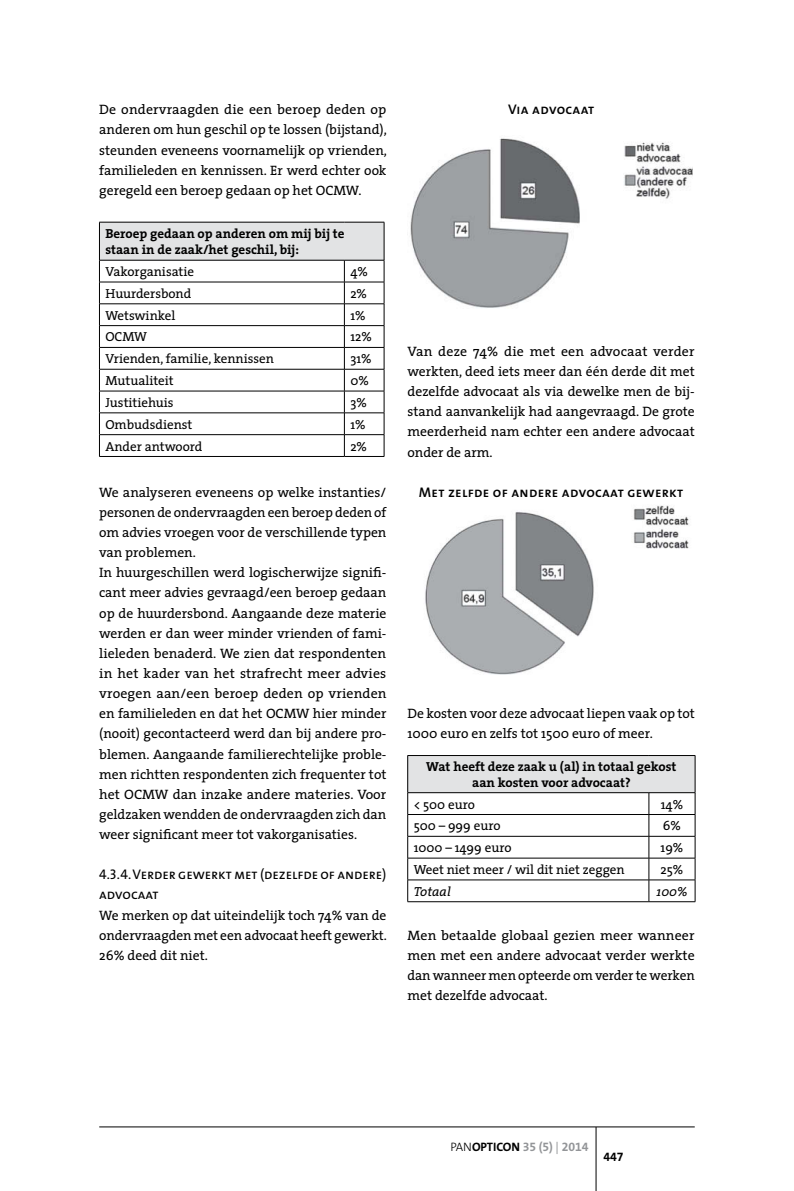
<style>
.page{position:relative;width:794px;height:1191px;background:#fff}
.page>*{position:absolute;margin:0;border:0;box-sizing:border-box;transform-origin:0 0}
.t1{font:14px/20.1px "The Sans Caps";color:#000}
.t2{font:14px "The Sans Semi Bold Caps";letter-spacing:.02em;color:#000}
.t3{font:13.65px/20.1px "The Serif";color:#000;text-align:justify}
.t4{font:13.12px "The Serif";color:#000}
.t5{font:700 13.12px/16.6px "The Serif";color:#000}
.t6{font:italic 13.12px "The Serif";color:#000}
.t7{font:12.25px "The Sans Bold Expert";color:#939598}
.t8{font:12.25px "The Sans Bold Expert";color:#000}
.s1{font-family:"The Sans";font-weight:300;color:#000}
.s2{font-family:"The Sans";font-weight:700;color:#000}
.s3{font-family:"The Sans"}
</style>
<div class="page">
<hr style="left:99px;top:1126px;width:595px;height:1px;background:#000">
<hr style="left:595px;top:1127px;width:1px;height:64px;background:#000">
<div style="left:99px;top:222px;width:285px;height:38px;background:#e2e3e4"></div>
<hr style="left:99px;top:282px;width:245px;height:1px;background:#000">
<hr style="left:344px;top:282px;width:40px;height:1px;background:#000">
<hr style="left:99px;top:303px;width:245px;height:1px;background:#000">
<hr style="left:344px;top:303px;width:40px;height:1px;background:#000">
<hr style="left:99px;top:325px;width:245px;height:1px;background:#000">
<hr style="left:344px;top:325px;width:40px;height:1px;background:#000">
<hr style="left:99px;top:347px;width:245px;height:1px;background:#000">
<hr style="left:344px;top:347px;width:40px;height:1px;background:#000">
<hr style="left:99px;top:369px;width:245px;height:1px;background:#000">
<hr style="left:344px;top:369px;width:40px;height:1px;background:#000">
<hr style="left:99px;top:391px;width:245px;height:1px;background:#000">
<hr style="left:344px;top:391px;width:40px;height:1px;background:#000">
<hr style="left:99px;top:412px;width:245px;height:1px;background:#000">
<hr style="left:344px;top:412px;width:40px;height:1px;background:#000">
<hr style="left:99px;top:434px;width:245px;height:1px;background:#000">
<hr style="left:344px;top:434px;width:40px;height:1px;background:#000">
<svg style="left:344px;top:261px;width:1px;height:195px"></svg>
<svg style="left:99px;top:261px;width:1px;height:195px"></svg>
<svg style="left:384px;top:260px;width:1px;height:196px"></svg>
<hr style="left:99px;top:456px;width:245px;height:1px;background:#000">
<hr style="left:344px;top:456px;width:40px;height:1px;background:#000">
<hr style="left:99px;top:222px;width:245px;height:1px;background:#000">
<hr style="left:99px;top:222px;width:1px;height:38px;background:#000">
<hr style="left:344px;top:222px;width:40px;height:1px;background:#000">
<hr style="left:384px;top:222px;width:1px;height:38px;background:#000">
<hr style="left:99px;top:260px;width:245px;height:1px;background:#000">
<hr style="left:344px;top:260px;width:40px;height:1px;background:#000">
<img style="left:410px;top:138px;width:283px;height:170px">
<img style="left:425px;top:505px;width:264px;height:170px">
<div style="left:408px;top:755px;width:287px;height:37px;background:#e2e3e4"></div>
<hr style="left:407px;top:814px;width:242px;height:1px;background:#000">
<hr style="left:649px;top:814px;width:46px;height:1px;background:#000">
<hr style="left:407px;top:836px;width:242px;height:1px;background:#000">
<hr style="left:649px;top:836px;width:46px;height:1px;background:#000">
<hr style="left:407px;top:858px;width:242px;height:1px;background:#000">
<hr style="left:649px;top:858px;width:46px;height:1px;background:#000">
<hr style="left:407px;top:879px;width:242px;height:1px;background:#000">
<hr style="left:649px;top:879px;width:46px;height:1px;background:#000">
<svg style="left:648px;top:793px;width:1px;height:108px"></svg>
<svg style="left:407px;top:793px;width:1px;height:108px"></svg>
<svg style="left:695px;top:793px;width:1px;height:108px"></svg>
<hr style="left:407px;top:901px;width:242px;height:1px;background:#000">
<hr style="left:649px;top:901px;width:46px;height:1px;background:#000">
<hr style="left:407px;top:755px;width:242px;height:1px;background:#000">
<hr style="left:407px;top:755px;width:1px;height:37px;background:#000">
<hr style="left:649px;top:755px;width:46px;height:1px;background:#000">
<hr style="left:695px;top:755px;width:1px;height:37px;background:#000">
<hr style="left:407px;top:792px;width:242px;height:1px;background:#000">
<hr style="left:649px;top:792px;width:46px;height:1px;background:#000">
<p class="t3" style="left:99px;top:100px;width:289px">De ondervraagden die een beroep deden op anderen om hun geschil op te lossen (bijstand), steunden eveneens voornamelijk op vrienden, familieleden en kennissen. Er werd echter ook geregeld een beroep gedaan op het OCMW.</p>
<p class="t5" style="left:105px;top:224px;width:241px">Beroep gedaan op anderen om mij bij te staan in de zaak/het geschil, bij:</p>
<p class="t4" style="left:105px;top:263px;width:90px">Vakorganisatie</p>
<p class="t4" style="left:350px;top:263px;width:19px">4%</p>
<p class="t4" style="left:105px;top:285px;width:87px">Huurdersbond</p>
<p class="t4" style="left:350px;top:285px;width:18px">2%</p>
<p class="t4" style="left:105px;top:307px;width:72px">Wetswinkel</p>
<p class="t4" style="left:350px;top:307px;width:17px">1%</p>
<p class="t4" style="left:105px;top:328px;width:43px">OCMW</p>
<p class="t4" style="left:350px;top:328px;width:23px">12%</p>
<p class="t4" style="left:105px;top:350px;width:170px">Vrienden, familie, kennissen</p>
<p class="t4" style="left:350px;top:350px;width:23px">31%</p>
<p class="t4" style="left:105px;top:372px;width:70px">Mutualiteit</p>
<p class="t4" style="left:350px;top:372px;width:20px">0%</p>
<p class="t4" style="left:105px;top:394px;width:70px">Justitiehuis</p>
<p class="t4" style="left:350px;top:394px;width:18px">3%</p>
<p class="t4" style="left:105px;top:416px;width:89px">Ombudsdienst</p>
<p class="t4" style="left:350px;top:416px;width:17px">1%</p>
<p class="t4" style="left:105px;top:438px;width:98px">Ander antwoord</p>
<p class="t4" style="left:350px;top:438px;width:18px">2%</p>
<p class="t3" style="left:99px;top:482px;width:289px;text-align:left">We analyseren eveneens op welke instanties/ personen de ondervraagden een beroep deden of om advies vroegen voor de verschillende typen van problemen.<br>In huurgeschillen werd logischerwijze signifi&shy;cant meer advies gevraagd/een beroep gedaan op de huurdersbond. Aangaande deze materie werden er dan weer minder vrienden of fami&shy;lieleden benaderd. We zien dat respondenten in het kader van het strafrecht meer advies vroegen aan/een beroep deden op vrienden en familieleden en dat het OCMW hier minder (nooit) gecontacteerd werd dan bij andere pro&shy;blemen. Aangaande familierechtelijke proble&shy;men richtten respondenten zich frequenter tot het OCMW dan inzake andere materies. Voor geldzaken wendden de ondervraagden zich dan weer significant meer tot vakorganisaties.</p>
<p class="t1" style="left:99px;top:864px;width:289px">4.3.4. Verder gewerkt met (dezelfde of andere) advocaat</p>
<p class="t3" style="left:99px;top:905px;width:289px">We merken op dat uiteindelijk toch 74% van de ondervraagden met een advocaat heeft gewerkt.<br>26% deed dit niet.</p>
<p class="t2" style="left:508px;top:98px;width:88px">Via advocaat</p>
<p class="t3" style="left:407px;top:341px;width:289px">Van deze 74% die met een advocaat verder werkten, deed iets meer dan één derde dit met dezelfde advocaat als via dewelke men de bij&shy;stand aanvankelijk had aangevraagd. De grote meerderheid nam echter een andere advocaat onder de arm.</p>
<p class="t2" style="left:419px;top:480px;width:266px">Met zelfde of andere advocaat gewerkt</p>
<p class="t3" style="left:407px;top:703px;width:289px">De kosten voor deze advocaat liepen vaak op tot<br>1000 euro en zelfs tot 1500 euro of meer.</p>
<p class="t5" style="left:426px;top:758px;width:252px;line-height:15.8px;text-align:center">Wat heeft deze zaak u (al) in totaal gekost aan kosten voor advocaat?</p>
<p class="t4" style="left:414px;top:795px;width:63px">&lt; 500 euro</p>
<p class="t4" style="left:661px;top:795px;width:24px">14%</p>
<p class="t4" style="left:414px;top:817px;width:88px">500 – 999 euro</p>
<p class="t4" style="left:663px;top:817px;width:20px">6%</p>
<p class="t4" style="left:414px;top:839px;width:99px">1000 – 1499 euro</p>
<p class="t4" style="left:660px;top:839px;width:24px">19%</p>
<p class="t4" style="left:414px;top:861px;width:213px">Weet niet meer / wil dit niet zeggen</p>
<p class="t4" style="left:660px;top:861px;width:24px">25%</p>
<p class="t6" style="left:414px;top:883px;width:39px">Totaal</p>
<p class="t6" style="left:656px;top:883px;width:32px">100%</p>
<p class="t3" style="left:407px;top:925px;width:289px">Men betaalde globaal gezien meer wanneer men met een andere advocaat verder werkte dan wanneer men opteerde om verder te werken met dezelfde advocaat.</p>
<p class="t7" style="left:450px;top:1136px;width:140px"><span class="s1">PAN</span><span class="s2">OPTICON</span> 35 (5) <span class="s3">|</span> 2014</p>
<p class="t8" style="left:603px;top:1146px;width:22px">447</p>
</div>
